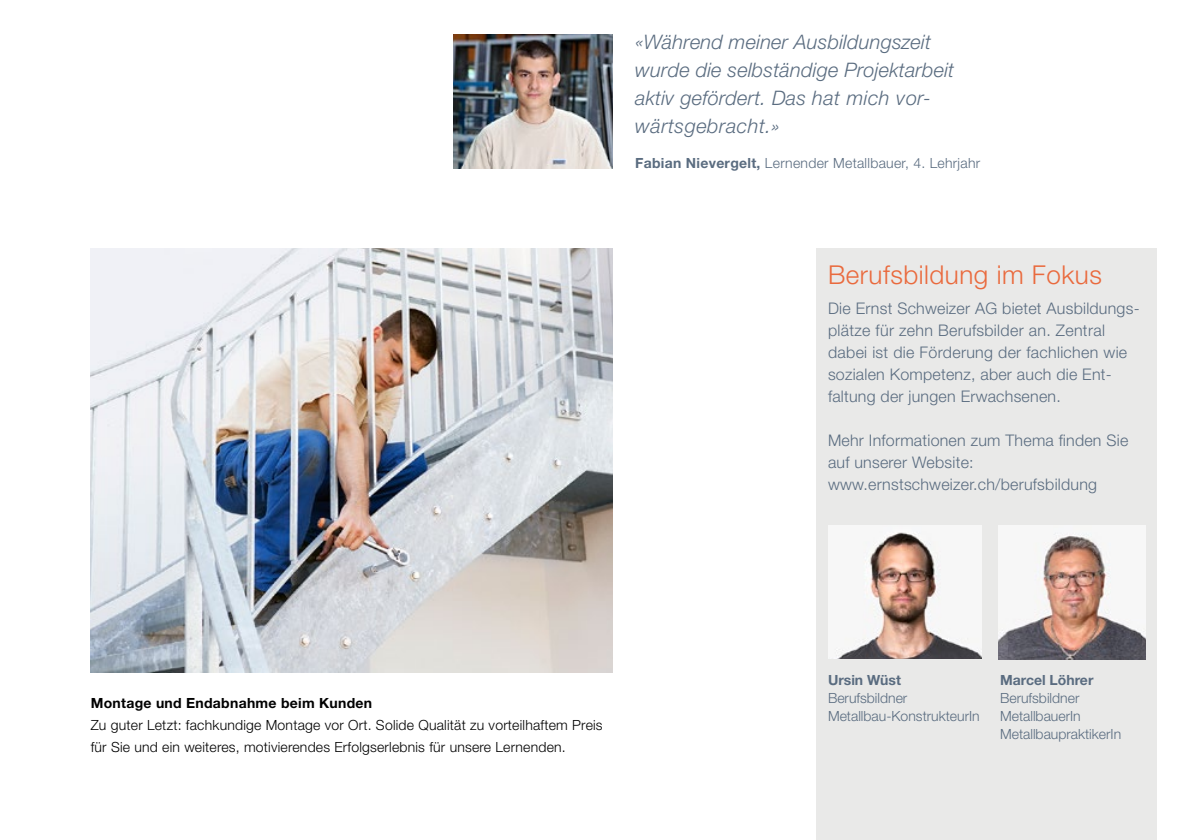
<style>
.page{position:relative;width:1191px;height:840px;background:#fff}
.page>*{position:absolute;margin:0;border:0;box-sizing:border-box;transform-origin:0 0}
.t1{font:300 26px "Helvetica Neue LT Std";letter-spacing:.02em;color:#e96a3d}
.Lauftext_120608{font:italic 300 20px/28px "Helvetica Neue LT Std";letter-spacing:.01em;color:#5a6c80}
.t2{font:300 16px/22px "Helvetica Neue LT Std";letter-spacing:.015em;color:#5a6c80}
.Legende_Bold_7_pt_Sc{font:300 14px/22px "Helvetica Neue LT Std";letter-spacing:.015em;color:#000}
.Legende_Bold_7_pt_Sc-2{font:300 14px "Helvetica Neue LT Std";color:#5a6c80}
.Legende_Bold_7_pt_Sc-3{font:300 14px "Helvetica Neue LT Std";letter-spacing:.02em;color:#5a6c80}
.Legende_Bold_7_pt_Sc-4{font:700 14px "Helvetica Neue LT Std";color:#5a6c80}
.s1{font-weight:700}
</style>
<div class="page">
<div style="left:816px;top:248px;width:341px;height:591px;background:#e9e9e8"></div>
<img style="left:828px;top:525px;width:153px;height:133px">
<img style="left:91px;top:248px;width:521px;height:424px">
<img style="left:454px;top:35px;width:158px;height:133px">
<img style="left:998px;top:525px;width:147px;height:133px">
<p class="Lauftext_120608" style="left:635px;top:27px;width:320px">«Während meiner Ausbildungszeit wurde die selbständige Projektarbeit aktiv gefördert. Das hat mich vor&shy;wärtsgebracht.»</p>
<p class="Legende_Bold_7_pt_Sc-3" style="left:635px;top:154px;width:346px"><span class="s1">Fabian Nievergelt,</span> Lernender Metallbauer, 4. Lehrjahr</p>
<p class="t1" style="left:828px;top:258px;width:275px">Berufsbildung im Fokus</p>
<p class="t2" style="left:828px;top:297px;width:313px">Die Ernst Schweizer AG bietet Ausbildungs&shy;plätze für zehn Berufsbilder an. Zentral dabei ist die Förderung der fachlichen wie sozialen Kompetenz, aber auch die Ent&shy;faltung der jungen Erwachsenen.</p>
<p class="t2" style="left:828px;top:429px;width:302px">Mehr Informationen zum Thema finden Sie auf unserer Website:</p>
<p class="t2" style="left:828px;top:473px;width:270px">www.ernstschweizer.ch/berufsbildung</p>
<p class="Legende_Bold_7_pt_Sc" style="left:91px;top:691px;width:513px"><span class="s1">Montage und Endabnahme beim Kunden<br></span>Zu guter Letzt: fachkundige Montage vor Ort. Solide Qualität zu vorteilhaftem Preis für Sie und ein weiteres, motivierendes Erfolgserlebnis für unsere Lernenden.</p>
<p class="Legende_Bold_7_pt_Sc-4" style="left:828px;top:670px;width:74px">Ursin Wüst</p>
<p class="Legende_Bold_7_pt_Sc-4" style="left:1000px;top:670px;width:95px">Marcel Löhrer</p>
<p class="Legende_Bold_7_pt_Sc-2" style="left:828px;top:688px;width:81px">Berufsbildner</p>
<p class="Legende_Bold_7_pt_Sc-2" style="left:1000px;top:688px;width:81px">Berufsbildner</p>
<p class="Legende_Bold_7_pt_Sc-2" style="left:828px;top:706px;width:153px">Metallbau-KonstrukteurIn</p>
<p class="Legende_Bold_7_pt_Sc-2" style="left:1000px;top:706px;width:82px">MetallbauerIn</p>
<p class="Legende_Bold_7_pt_Sc-2" style="left:1000px;top:724px;width:123px">MetallbaupraktikerIn</p>
</div>
